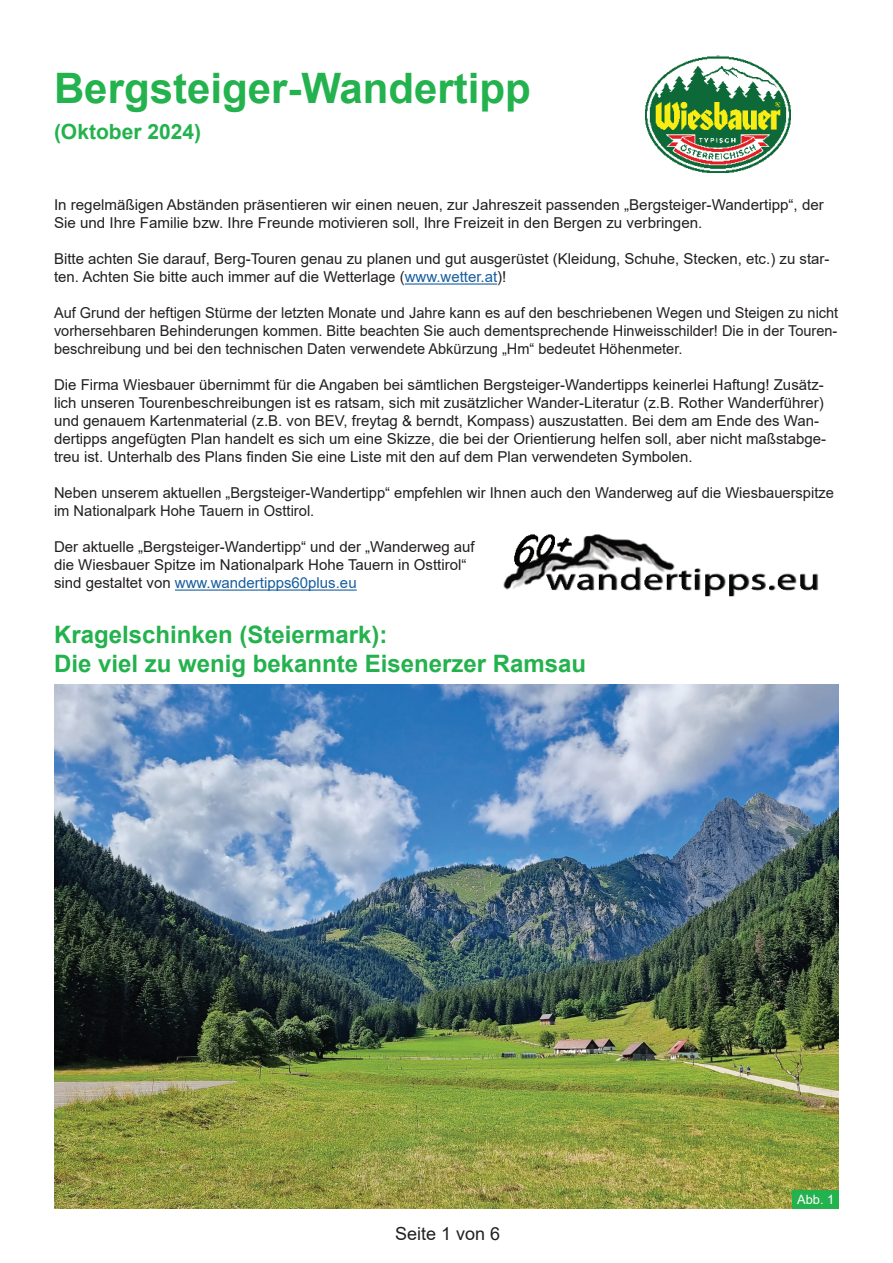
<style>
.page{position:relative;width:893px;height:1263px;background:#fff}
.page>*{position:absolute;margin:0;border:0;box-sizing:border-box;transform-origin:0 0}
.t1{font:700 42px "Arial";color:#23b24d}
.t2{font:700 24px/28.8px "Arial";color:#23b24d}
.t3{font:700 21px "Arial";color:#23b24d}
.t4{font:18px "Arial";color:#231f20}
.t5{font:15px/18px "Arial";color:#231f20}
.t6{font:12.9px "Arial";color:#fff}
.s1{color:#175d9e}
</style>
<div class="page">
<img style="left:645px;top:56px;width:145px;height:117px">
<hr style="left:405px;top:283px;width:92px;height:2px;background:#175d9e">
<hr style="left:175px;top:589px;width:182px;height:2px;background:#175d9e">
<img style="left:503px;top:534px;width:316px;height:63px">
<img style="left:54px;top:685px;width:785px;height:524px">
<div style="left:793px;top:1190px;width:46px;height:19px;background:#23b24d"></div>
<h1 class="t1" style="left:54px;top:59px;width:478px">Bergsteiger-Wandertipp</h1>
<h3 class="t3" style="left:54px;top:117px;width:149px">(Oktober 2024)</h3>
<p class="t5" style="left:54px;top:196px;width:771px">In regelmäßigen Abständen präsentieren wir einen neuen, zur Jahreszeit passenden „Bergsteiger-Wandertipp“, der<br>Sie und Ihre Familie bzw. Ihre Freunde motivieren soll, Ihre Freizeit in den Bergen zu verbringen.</p>
<p class="t5" style="left:54px;top:250px;width:777px">Bitte achten Sie darauf, Berg-Touren genau zu planen und gut ausgerüstet (Kleidung, Schuhe, Stecken, etc.) zu star&shy;ten. Achten Sie bitte auch immer auf die Wetterlage (<span class="s1">www.wetter.at</span>)!</p>
<p class="t5" style="left:54px;top:304px;width:786px;text-align:justify">Auf Grund der heftigen Stürme der letzten Monate und Jahre kann es auf den beschriebenen Wegen und Steigen zu nicht vorhersehbaren Behinderungen kommen. Bitte beachten Sie auch dementsprechende Hinweisschilder! Die in der Touren&shy;beschreibung und bei den technischen Daten verwendete Abkürzung „Hm“ bedeutet Höhenmeter.</p>
<p class="t5" style="left:54px;top:376px;width:774px">Die Firma Wiesbauer übernimmt für die Angaben bei sämtlichen Bergsteiger-Wandertipps keinerlei Haftung! Zusätz&shy;lich unseren Tourenbeschreibungen ist es ratsam, sich mit zusätzlicher Wander-Literatur (z.B. Rother Wanderführer) und genauem Kartenmaterial (z.B. von BEV, freytag &amp; berndt, Kompass) auszustatten. Bei dem am Ende des Wan&shy;dertipps angefügten Plan handelt es sich um eine Skizze, die bei der Orientierung helfen soll, aber nicht maßstabge&shy;treu ist. Unterhalb des Plans finden Sie eine Liste mit den auf dem Plan verwendeten Symbolen.</p>
<p class="t5" style="left:54px;top:484px;width:781px">Neben unserem aktuellen „Bergsteiger-Wandertipp“ empfehlen wir Ihnen auch den Wanderweg auf die Wiesbauerspitze im Nationalpark Hohe Tauern in Osttirol.</p>
<p class="t5" style="left:54px;top:538px;width:422px">Der aktuelle „Bergsteiger-Wandertipp“ und der „Wanderweg auf die Wiesbauer Spitze im Nationalpark Hohe Tauern in Osttirol“ sind gestaltet von <span class="s1">www.wandertipps60plus.eu</span></p>
<h2 class="t2" style="left:54px;top:620px;width:534px">Kragelschinken (Steiermark):<br>Die viel zu wenig bekannte Eisenerzer Ramsau</h2>
<p class="t4" style="left:395px;top:1221px;width:107px">Seite 1 von 6</p>
<p class="t6" style="left:797px;top:1191px;width:39px">Abb. 1</p>
</div>
